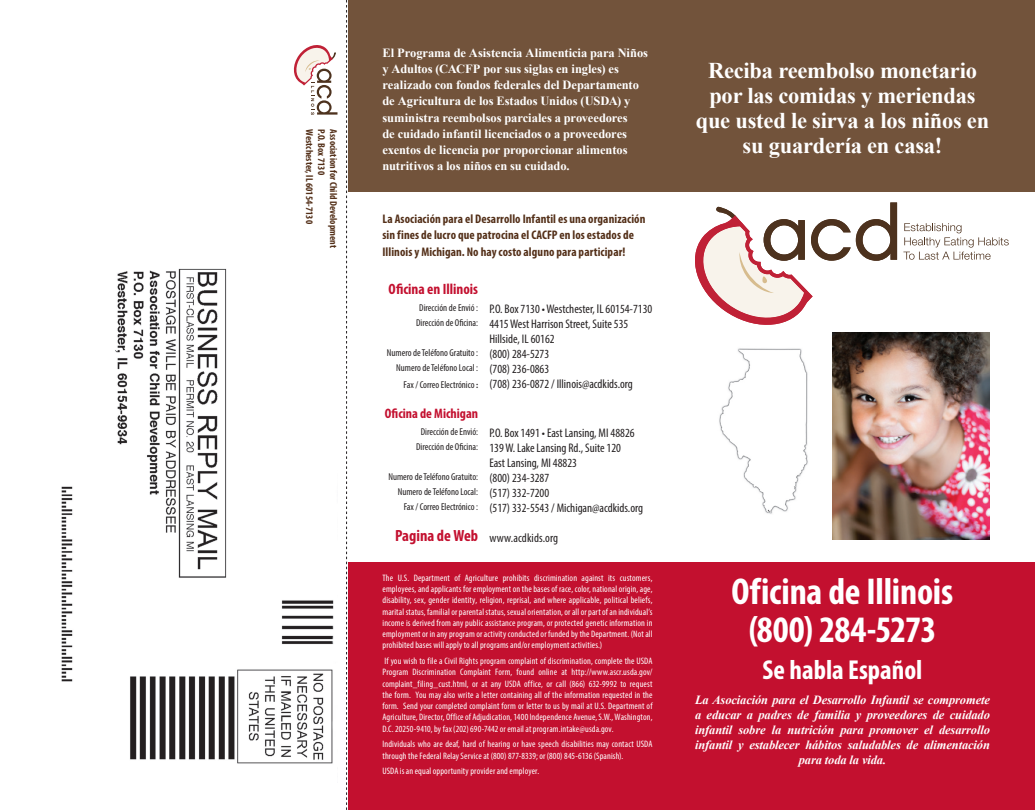
<style>
.page{position:relative;width:1035px;height:810px;background:#fff}
.page>*{position:absolute;margin:0;border:0;box-sizing:border-box;transform-origin:0 0}
.Left_Header{font:700 condensed 37.5px/37.5px "Myriad Pro";letter-spacing:-.005em;color:#fff;text-align:center}
.Left_Header-2{font:700 condensed 27.5px "Myriad Pro";color:#fff}
.t1{font:700 22.5px/25px "Times New Roman";letter-spacing:-.01em;color:#fff;text-align:center}
.t2{font:700 condensed 16.25px "Myriad Pro";color:#c3102f}
.t3{font:700 condensed 15px "Myriad Pro";color:#c3102f}
.t4{font:700 condensed 13.75px "Myriad Pro";color:#c3102f}
.Left_Header-3{font:700 12.5px/16.2px "Times New Roman";letter-spacing:-.005em;color:#fff}
.t5{font:condensed 12.5px/15px "Myriad Pro";color:#231f20}
.t6{font:italic 700 12.5px/15px "Times New Roman";letter-spacing:-.01em;color:#fff;text-align:center}
.Left_Header-4{font:700 condensed 12.5px/16.2px "Myriad Pro";letter-spacing:.005em;color:#532f18}
.t7{font:condensed 10px "Myriad Pro";color:#231f20}
.t8{font:700 condensed 10px "Myriad Pro";color:#532f18}
.Left_Header-5{font:condensed 9.38px/11.2px "Myriad Pro";letter-spacing:.015em;color:#fff;text-align:justify}
.s1{font-weight:700;font-size:8.75px}
</style>
<div class="page">
<div style="left:349px;top:562px;width:686px;height:248px;background:#c3102f"></div>
<div style="left:349px;top:0;width:686px;height:191px;background:#72533b"></div>
<svg style="left:294px;top:45px;width:44px;height:70px"></svg>
<svg style="left:346px;top:0;width:1px;height:810px"></svg>
<img style="left:832px;top:333px;width:158px;height:207px">
<img style="left:719px;top:348px;width:89px;height:166px">
<svg style="left:695px;top:203px;width:202px;height:122px"></svg>
<svg style="left:903px;top:223px;width:106px;height:37px"></svg>
<img style="left:61px;top:268px;width:273px;height:496px">
<p class="t8" style="left:316px;top:129px;width:96px;rotate:90deg">Westchester, lL 60154-7130</p>
<p class="t8" style="left:328px;top:129px;width:47px;rotate:90deg">P.O. Box 7130</p>
<p class="t8" style="left:340px;top:129px;width:120px;rotate:90deg">Association for Child Development</p>
<p class="Left_Header-3" style="left:382px;top:44px;width:267px">El Programa de Asistencia Alimenticia para Niños y Adultos (CACFP por sus siglas en ingles) es realizado con fondos federales del Departamento de Agricultura de los Estados Unidos (USDA) y suministra reembolsos parciales a proveedores<br>de cuidado infantil licenciados o a proveedores exentos de licencia por proporcionar alimentos nutritivos a los niños en su cuidado.</p>
<p class="Left_Header-4" style="left:382px;top:211px;width:265px">La Asociación para el Desarrollo Infantil es una organización sin fines de lucro que patrocina el CACFP en los estados de<br>Illinois y Michigan. No hay costo alguno para participar!</p>
<p class="t3" style="left:389px;top:280px;width:91px">Oficina en Illinois</p>
<p class="t7" style="left:419px;top:302px;width:60px">Dirección de Envió :</p>
<p class="t7" style="left:416px;top:317px;width:63px">Dirección de Oficina:</p>
<p class="t7" style="left:387px;top:347px;width:93px">Numero de Teléfono Gratuito :</p>
<p class="t7" style="left:396px;top:362px;width:83px">Numero de Teléfono Local :</p>
<p class="t7" style="left:404px;top:378px;width:76px">Fax / Correo Electrónico <span class="s1">:</span></p>
<p class="t4" style="left:385px;top:405px;width:95px">Oficina de Michigan</p>
<p class="t7" style="left:421px;top:426px;width:59px">Dirección de Envió:</p>
<p class="t7" style="left:416px;top:441px;width:63px">Dirección de Oficina:</p>
<p class="t7" style="left:388px;top:471px;width:91px">Numero de Teléfono Gratuito:</p>
<p class="t7" style="left:398px;top:486px;width:82px">Numero de Teléfono Local:</p>
<p class="t7" style="left:404px;top:501px;width:76px">Fax / Correo Electrónico :</p>
<p class="t5" style="left:489px;top:301px;width:165px">P.O. Box 7130 • Westchester, lL 60154-7130</p>
<p class="t5" style="left:489px;top:316px;width:140px">4415 West Harrison Street, Suite 535</p>
<p class="t5" style="left:489px;top:331px;width:67px">Hillside, IL 60162</p>
<p class="t5" style="left:489px;top:346px;width:61px">(800) 284-5273 (708) 236-0863</p>
<p class="t5" style="left:489px;top:376px;width:145px">(708) 236-0872 / Illinois@acdkids.org</p>
<p class="t5" style="left:489px;top:425px;width:147px">P.O. Box 1491 • East Lansing, MI 48826</p>
<p class="t5" style="left:489px;top:440px;width:133px">139 W. Lake Lansing Rd., Suite 120</p>
<p class="t5" style="left:489px;top:455px;width:89px">East Lansing, MI 48823</p>
<p class="t5" style="left:489px;top:470px;width:61px">(800) 234-3287</p>
<p class="t5" style="left:489px;top:485px;width:61px">(517) 332-7200</p>
<p class="t5" style="left:489px;top:500px;width:155px">(517) 332-5543 / Michigan@acdkids.org</p>
<p class="t2" style="left:395px;top:525px;width:85px">Pagina de Web</p>
<p class="t5" style="left:489px;top:530px;width:70px">www.acdkids.org</p>
<p class="Left_Header-5" style="left:382px;top:572px;width:272px">The U.S. Department of Agriculture prohibits discrimination against its customers, employees, and applicants for employment on the bases of race, color, national origin, age, disability, sex, gender identity, religion, reprisal, and where applicable, political beliefs, marital status, familial or parental status, sexual orientation, or all or part of an individual’s income is derived from any public assistance program, or protected genetic information in employment or in any program or activity conducted or funded by the Department. (Not all prohibited bases will apply to all programs and/or employment activities.)</p>
<p class="Left_Header-5" style="left:382px;top:655px;width:272px">If you wish to file a Civil Rights program complaint of discrimination, complete the USDA Program Discrimination Complaint Form, found online at http://www.ascr.usda.gov/ complaint_filing_cust.html, or at any USDA office, or call (866) 632-9992 to request the form. You may also write a letter containing all of the information requested in the form. Send your completed complaint form or letter to us by mail at U.S. Department of Agriculture, Director, Office of Adjudication, 1400 Independence Avenue, S.W., Washington, D.C. 20250-9410, by fax (202) 690-7442 or email at program.intake@usda.gov.</p>
<p class="Left_Header-5" style="left:382px;top:738px;width:271px">Individuals who are deaf, hard of hearing or have speech disabilities may contact USDA through the Federal Relay Service at (800) 877-8339; or (800) 845-6136 (Spanish).</p>
<p class="Left_Header-5" style="left:382px;top:765px;width:158px">USDA is an equal opportunity provider and employer.</p>
<p class="t1" style="left:696px;top:57px;width:295px">Reciba reembolso monetario por las comidas y meriendas que usted le sirva a los niños en su guardería en casa!</p>
<p class="Left_Header" style="left:732px;top:572px;width:223px">Oficina de Illinois (800) 284-5273</p>
<p class="Left_Header-2" style="left:763px;top:653px;width:161px">Se habla Español</p>
<p class="t6" style="left:695px;top:692px;width:297px">La Asociación para el Desarrollo Infantil se compromete a educar a padres de familia y proveedores de cuidado infantil sobre la nutrición para promover el desarrollo infantil y establecer hábitos saludables de alimentación para toda la vida.</p>
</div>
